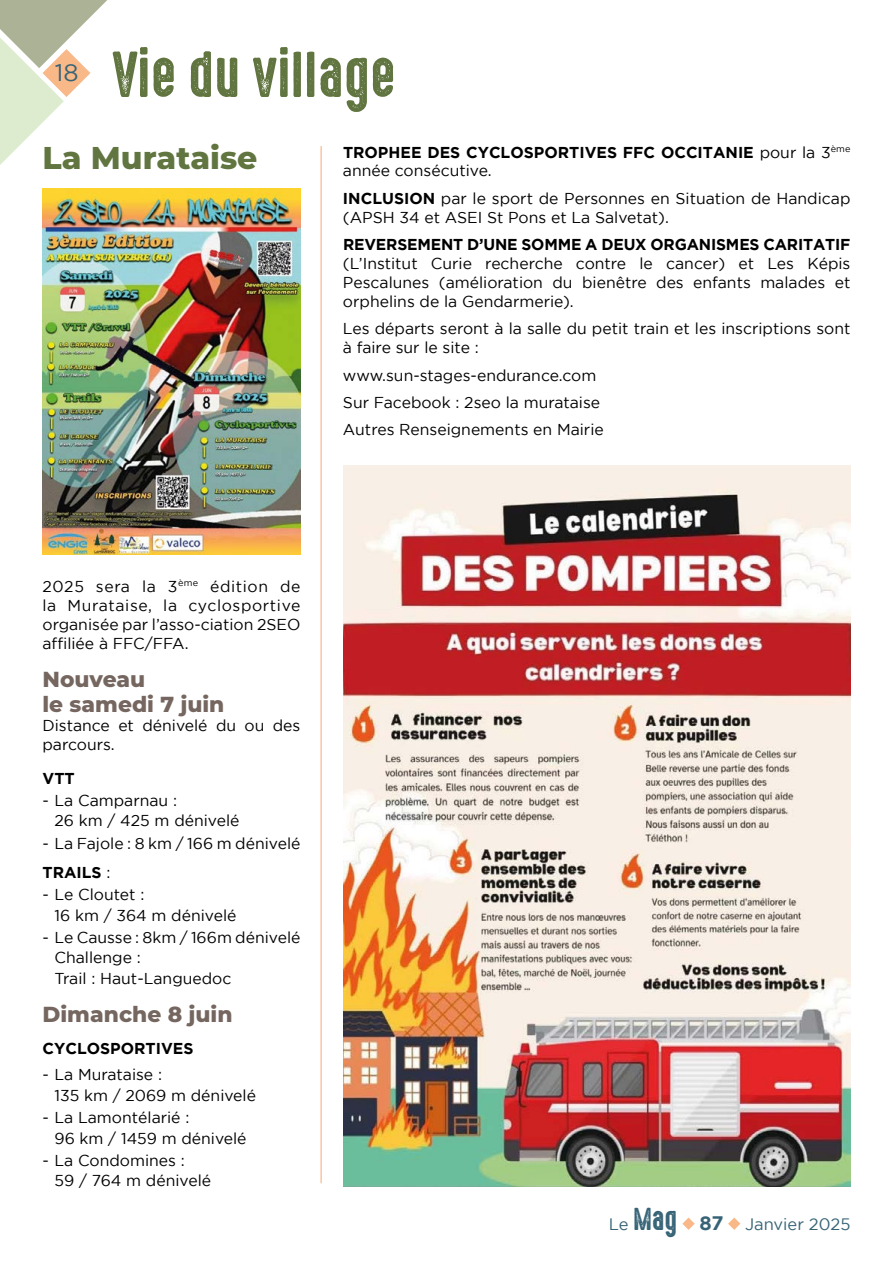
<style>
.page{position:relative;width:893px;height:1263px;background:#fff}
.page>*{position:absolute;margin:0;border:0;box-sizing:border-box;transform-origin:0 0}
.t1{font:58.5px "High Voltage Rough";color:#617540}
.t2{font:800 31.5px "Montserrat";color:#617540}
.t3{font:28.5px "High Voltage Rough";color:#366376}
.t4{font:24px "Gotham";color:#366376}
.t5{font:800 21.75px/25.7px "Montserrat";color:#756660}
.t6{font:16.5px "Gotham";color:#366376}
.t7{font:15.75px/20.4px "Gotham";color:#000}
.t8{font:700 15.75px/18.9px "Gotham";color:#000}
.s1{font-weight:400}
.s2{font-weight:700}
.s3{font-family:"Gotham";font-size:16.5px}
.s4{font-family:"Gotham";font-weight:700;font-size:19.5px}
</style>
<div class="page">
<svg style="left:682px;top:1217px;width:13px;height:13px"></svg>
<svg style="left:728px;top:1217px;width:12px;height:13px"></svg>
<svg style="left:0;top:0;width:107px;height:165px"></svg>
<img style="left:43px;top:188px;width:258px;height:366px">
<hr style="left:321px;top:146px;width:1px;height:1037px;background:#f8b887">
<img style="left:343px;top:465px;width:507px;height:721px">
<h3 class="t4" style="left:55px;top:59px;width:25px">18</h3>
<h1 class="t1" style="left:113px;top:30px;width:285px">Vie du village</h1>
<h2 class="t2" style="left:43px;top:135px;width:216px">La Murataise</h2>
<p class="t8" style="left:343px;top:142px;width:509px">TROPHEE DES CYCLOSPORTIVES FFC OCCITANIE <span class="s1">pour la 3</span><sup>ème </sup><span class="s1">année consécutive.</span></p>
<p class="t7" style="left:343px;top:189px;width:509px;line-height:18.9px"><span class="s2">INCLUSION</span> par le sport de Personnes en Situation de Handicap (APSH 34 et ASEI St Pons et La Salvetat).</p>
<p class="t8" style="left:343px;top:235px;width:509px">REVERSEMENT D’UNE SOMME A DEUX ORGANISMES CARITATIF</p>
<p class="t7" style="left:343px;top:254px;width:509px;line-height:18.9px;text-align:justify">(L’Institut Curie recherche contre le cancer) et Les Képis Pescalunes (amélioration du bienêtre des enfants malades et orphelins de la Gendarmerie).</p>
<p class="t7" style="left:343px;top:319px;width:509px;line-height:18.9px">Les départs seront à la salle du petit train et les inscriptions sont à faire sur le site :</p>
<p class="t7" style="left:343px;top:361px;width:262px;line-height:27.5px">www.sun-stages-endurance.com<br>Sur Facebook : 2seo la murataise<br>Autres Renseignements en Mairie</p>
<p class="t7" style="left:43px;top:576px;width:259px;line-height:19px;text-align:justify">2025 sera la 3<sup>ème</sup> édition de la Murataise, la cyclosportive organisée par l’asso-ciation 2SEO affiliée à FFC/FFA.</p>
<h3 class="t5" style="left:43px;top:665px;width:183px">Nouveau<br>le samedi 7 juin</h3>
<p class="t7" style="left:43px;top:716px;width:259px;line-height:19px">Distance et dénivelé du ou des parcours.</p>
<p class="t8" style="left:43px;top:768px;width:34px">VTT</p>
<p class="t7" style="left:55px;top:790px;width:186px;text-indent:-12px">- La Camparnau :<br>26 km / 425 m dénivelé</p>
<p class="t7" style="left:43px;top:829px;width:259px;line-height:28.8px">- La Fajole : 8 km / 166 m dénivelé<br><span class="s2">TRAILS</span> :</p>
<p class="t7" style="left:55px;top:884px;width:183px;text-indent:-12px">- Le Cloutet :<br>16 km / 364 m dénivelé</p>
<p class="t7" style="left:55px;top:927px;width:247px;text-indent:-12px">- Le Causse : 8km / 166m dénivelé<br>Challenge :<br>Trail : Haut-Languedoc</p>
<h3 class="t5" style="left:43px;top:1000px;width:191px">Dimanche 8 juin</h3>
<p class="t8" style="left:43px;top:1038px;width:152px">CYCLOSPORTIVES</p>
<p class="t7" style="left:55px;top:1064px;width:203px;text-indent:-12px">- La Murataise :<br>135 km / 2069 m dénivelé</p>
<p class="t7" style="left:55px;top:1107px;width:194px;text-indent:-12px">- La Lamontélarié :<br>96 km / 1459 m dénivelé</p>
<p class="t7" style="left:55px;top:1150px;width:158px;text-indent:-12px">- La Condomines :<br>59 / 764 m dénivelé</p>
<h3 class="t3" style="left:609px;top:1197px;width:116px"><span class="s3">Le</span> Mag <span class="s4">87</span></h3>
<p class="t6" style="left:745px;top:1215px;width:107px">Janvier 2025</p>
</div>
